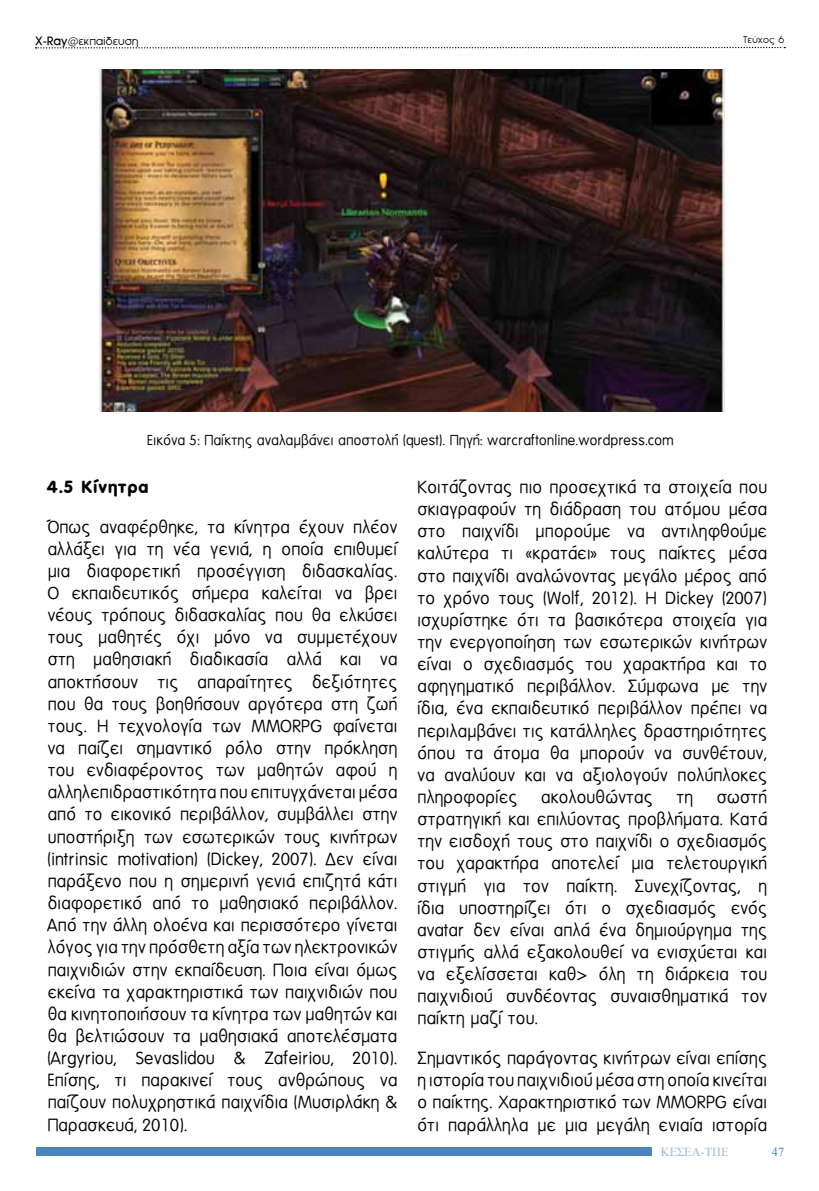
<style>
.page{position:relative;width:819px;height:1191px;background:#fff}
.page>*{position:absolute;margin:0;border:0;box-sizing:border-box;transform-origin:0 0}
.t1{font:19.25px/22.1px "UB Fashion";color:#000;text-align:justify}
.t2{font:19.25px "UB Fashion Bold";color:#000}
.t3{font:15.75px "UB Fashion";color:#000}
.t4{font:12.25px "UB Front";color:#000}
.t5{font:12.25px "Times New Roman";color:#9cb6d9}
.t6{font:12.25px "Times New Roman";color:#4a85bc}
.t7{font:10.5px "UB Front";color:#000}
.s1{font-family:"UB Front Bold"}
</style>
<div class="page">
<div style="left:36px;top:1147px;width:615px;height:9px;background:#4a85bc"></div>
<svg style="left:35px;top:47px;width:750px;height:2px"></svg>
<img style="left:99px;top:69px;width:626px;height:343px">
<p class="t4" style="left:35px;top:35px;width:105px"><span class="s1">X-Ray</span>@εκπαίδευση</p>
<p class="t7" style="left:742px;top:35px;width:43px">Τεύχος 6</p>
<p class="t3" style="left:147px;top:433px;width:528px">Εικόνα 5: Παίκτης αναλαμβάνει αποστολή (quest). Πηγή: warcraftonline.wordpress.com</p>
<p class="t2" style="left:47px;top:476px;width:103px">4.5 Κίνητρα</p>
<p class="t1" style="left:47px;top:516px;width:351px">Όπως αναφέρθηκε, τα κίνητρα έχουν πλέον αλλάξει για τη νέα γενιά, η οποία επιθυμεί μια διαφορετική προσέγγιση διδασκαλίας.<br>Ο εκπαιδευτικός σήμερα καλείται να βρει νέους τρόπους διδασκαλίας που θα ελκύσει τους μαθητές όχι μόνο να συμμετέχουν στη μαθησιακή διαδικασία αλλά και να αποκτήσουν τις απαραίτητες δεξιότητες που θα τους βοηθήσουν αργότερα στη ζωή τους. Η τεχνολογία των MMORPG φαίνεται να παίζει σημαντικό ρόλο στην πρόκληση του ενδιαφέροντος των μαθητών αφού η αλληλεπιδραστικότητα που επιτυγχάνεται μέσα από το εικονικό περιβάλλον, συμβάλλει στην υποστήριξη των εσωτερικών τους κινήτρων (intrinsic motivation) (Dickey, 2007). Δεν είναι παράξενο που η σημερινή γενιά επιζητά κάτι διαφορετικό από το μαθησιακό περιβάλλον.<br>Από την άλλη ολοένα και περισσότερο γίνεται λόγος για την πρόσθετη αξία των ηλεκτρονικών παιχνιδιών στην εκπαίδευση. Ποια είναι όμως εκείνα τα χαρακτηριστικά των παιχνιδιών που θα κινητοποιήσουν τα κίνητρα των μαθητών και θα βελτιώσουν τα μαθησιακά αποτελέσματα (Argyriou, Sevaslidou &amp; Zafeiriou, 2010).<br>Επίσης, τι παρακινεί τους ανθρώπους να παίζουν πολυχρηστικά παιχνίδια (Μυσιρλάκη &amp; Παρασκευά, 2010).</p>
<p class="t1" style="left:416px;top:476px;width:351px">Κοιτάζοντας πιο προσεχτικά τα στοιχεία που σκιαγραφούν τη διάδραση του ατόμου μέσα στο παιχνίδι μπορούμε να αντιληφθούμε καλύτερα τι «κρατάει» τους παίκτες μέσα στο παιχνίδι αναλώνοντας μεγάλο μέρος από το χρόνο τους (Wolf, 2012). Η Dickey (2007) ισχυρίστηκε ότι τα βασικότερα στοιχεία για την ενεργοποίηση των εσωτερικών κινήτρων είναι ο σχεδιασμός του χαρακτήρα και το αφηγηματικό περιβάλλον. Σύμφωνα με την ίδια, ένα εκπαιδευτικό περιβάλλον πρέπει να περιλαμβάνει τις κατάλληλες δραστηριότητες όπου τα άτομα θα μπορούν να συνθέτουν, να αναλύουν και να αξιολογούν πολύπλοκες πληροφορίες ακολουθώντας τη σωστή στρατηγική και επιλύοντας προβλήματα. Κατά την εισδοχή τους στο παιχνίδι ο σχεδιασμός του χαρακτήρα αποτελεί μια τελετουργική στιγμή για τον παίκτη. Συνεχίζοντας, η ίδια υποστηρίζει ότι ο σχεδιασμός ενός avatar δεν είναι απλά ένα δημιούργημα της στιγμής αλλά εξακολουθεί να ενισχύεται και να εξελίσσεται καθ› όλη τη διάρκεια του παιχνιδιού συνδέοντας συναισθηματικά τον παίκτη μαζί του.</p>
<p class="t1" style="left:416px;top:1047px;width:351px">Σημαντικός παράγοντας κινήτρων είναι επίσης η ιστορία του παιχνιδιού μέσα στη οποία κινείται ο παίκτης. Χαρακτηριστικό των MMORPG είναι ότι παράλληλα με μια μεγάλη ενιαία ιστορία</p>
<p class="t5" style="left:660px;top:1143px;width:69px">ΚΕΣΕΑ-ΤΠΕ</p>
<p class="t6" style="left:772px;top:1143px;width:14px">47</p>
</div>
